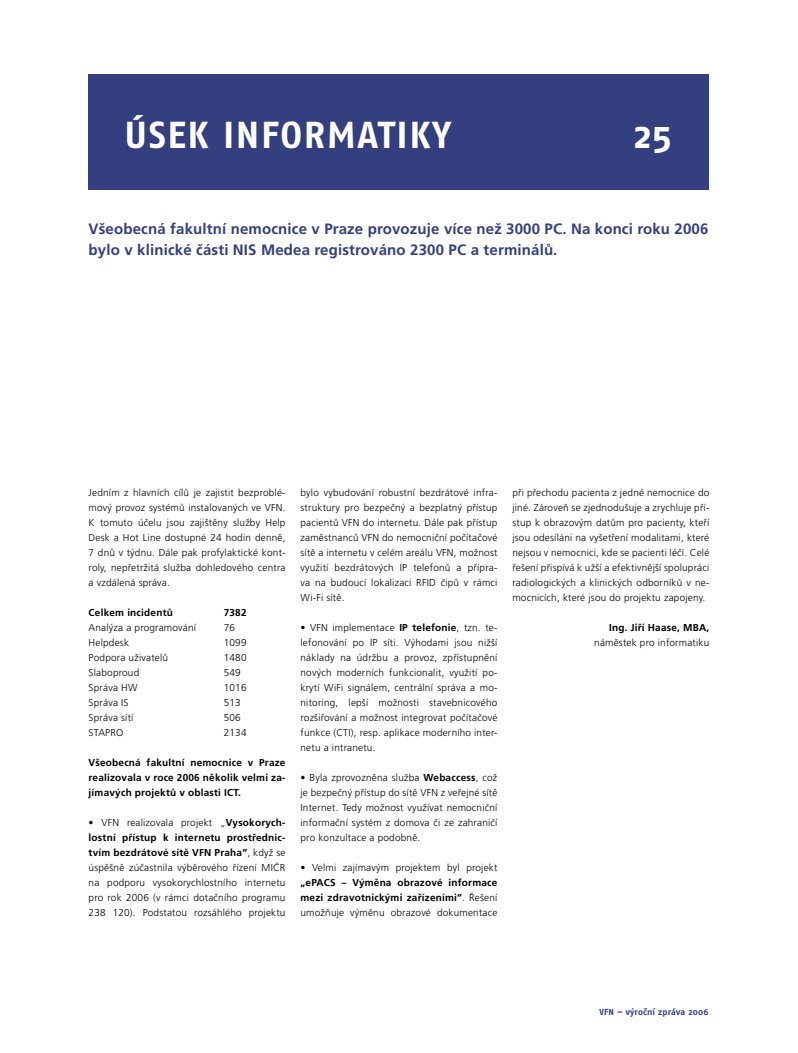
<style>
.page{position:relative;width:798px;height:1053px;background:#fff}
.page>*{position:absolute;margin:0;border:0;box-sizing:border-box;transform-origin:0 0}
.t1{font:700 37.5px "Fago CS";letter-spacing:.04em;color:#fff}
.t2{font:700 15px/21.2px "Frutiger CE";letter-spacing:.01em;color:#333f7f}
.t3{font:300 10px/15px "Frutiger CE";letter-spacing:.02em;color:#000;text-align:justify}
.t4{font:700 10px/15px "Frutiger CE";letter-spacing:.02em;color:#000;text-align:justify}
.t5{font:700 8.75px "Fago CS";letter-spacing:.02em;color:#333f7f}
.s1{font-weight:700}
.s2{font-weight:300}
</style>
<div class="page">
<div style="left:89px;top:74px;width:620px;height:115px;background:#333f7f"></div>
<h1 class="t1" style="left:124px;top:121px;width:328px">ÚSEK INFORMATIKY</h1>
<h1 class="t1" style="left:633px;top:121px;width:40px">25</h1>
<h2 class="t2" style="left:89px;top:219px;width:621px">Všeobecná fakultní nemocnice v Praze provozuje více než 3000 PC. Na konci roku 2006 bylo v klinické části NIS Medea registrováno 2300 PC a terminálů.</h2>
<p class="t3" style="left:89px;top:485px;width:198px">Jedním z hlavních cílů je zajistit bezproblé&shy;mový provoz systémů instalovaných ve VFN.<br>K tomuto účelu jsou zajištěny služby Help Desk a Hot Line dostupné 24 hodin denně, 7 dnů v týdnu. Dále pak profylaktické kont&shy;roly, nepřetržitá služba dohledového centra a vzdálená správa.</p>
<p class="t4" style="left:89px;top:605px;width:86px">Celkem incidentů</p>
<p class="t4" style="left:224px;top:605px;width:24px">7382</p>
<p class="t3" style="left:89px;top:620px;width:109px">Analýza a programování</p>
<p class="t3" style="left:224px;top:620px;width:13px">76</p>
<p class="t3" style="left:89px;top:635px;width:42px">Helpdesk</p>
<p class="t3" style="left:224px;top:635px;width:24px">1099</p>
<p class="t3" style="left:89px;top:650px;width:81px">Podpora uživatelů</p>
<p class="t3" style="left:224px;top:650px;width:24px">1480</p>
<p class="t3" style="left:89px;top:665px;width:52px">Slaboproud</p>
<p class="t3" style="left:224px;top:665px;width:19px">549</p>
<p class="t3" style="left:89px;top:680px;width:50px">Správa HW</p>
<p class="t3" style="left:224px;top:680px;width:24px">1016</p>
<p class="t3" style="left:89px;top:695px;width:41px">Správa IS</p>
<p class="t3" style="left:224px;top:695px;width:19px">513</p>
<p class="t3" style="left:89px;top:710px;width:46px">Správa sítí</p>
<p class="t3" style="left:224px;top:710px;width:19px">506</p>
<p class="t3" style="left:89px;top:725px;width:36px">STAPRO</p>
<p class="t3" style="left:224px;top:725px;width:24px">2134</p>
<p class="t4" style="left:89px;top:755px;width:198px">Všeobecná fakultní nemocnice v Praze realizovala v roce 2006 několik velmi za&shy;jímavých projektů v oblasti ICT.</p>
<p class="t3" style="left:89px;top:815px;width:198px">• VFN realizovala projekt „<span class="s1">Vysokorych&shy;lostní přístup k internetu prostřednic&shy;tvím bezdrátové sítě VFN Praha“</span>, když se úspěšně zúčastnila výběrového řízení MIČR na podporu vysokorychlostního internetu pro rok 2006 (v rámci dotačního programu 238 120). Podstatou rozsáhlého projektu</p>
<p class="t3" style="left:300px;top:485px;width:198px">bylo vybudování robustní bezdrátové infra&shy;struktury pro bezpečný a bezplatný přístup pacientů VFN do internetu. Dále pak přístup zaměstnanců VFN do nemocniční počítačové sítě a internetu v celém areálu VFN, možnost využití bezdrátových IP telefonů a přípra&shy;va na budoucí lokalizaci RFID čipů v rámci Wi-Fi sítě.</p>
<p class="t3" style="left:300px;top:620px;width:198px">• VFN implementace <span class="s1">IP telefonie</span>, tzn. te&shy;lefonování po IP síti. Výhodami jsou nižší náklady na údržbu a provoz, zpřístupnění nových moderních funkcionalit, využití po&shy;krytí WiFi signálem, centrální správa a mo&shy;nitoring, lepší možnosti stavebnicového rozšiřování a možnost integrovat počítačové funkce (CTI), resp. aplikace moderního inter&shy;netu a intranetu.</p>
<p class="t3" style="left:300px;top:770px;width:198px">• Byla zprovozněna služba <span class="s1">Webaccess</span>, což je bezpečný přístup do sítě VFN z veřejné sítě Internet. Tedy možnost využívat nemocniční informační systém z domova či ze zahraničí pro konzultace a podobně.</p>
<p class="t3" style="left:300px;top:860px;width:198px">• Velmi zajímavým projektem byl projekt</p>
<p class="t4" style="left:300px;top:875px;width:198px">„ePACS – Výměna obrazové informace mezi zdravotnickými zařízeními“<span class="s2">. Řešení umožňuje výměnu obrazové dokumentace</span></p>
<p class="t3" style="left:512px;top:485px;width:198px">při přechodu pacienta z jedné nemocnice do jiné. Zároveň se zjednodušuje a zrychluje pří&shy;stup k obrazovým datům pro pacienty, kteří jsou odesíláni na vyšetření modalitami, které nejsou v nemocnici, kde se pacienti léčí. Celé řešení přispívá k užší a efektivnější spolupráci radiologických a klinických odborníků v ne&shy;mocnicích, které jsou do projektu zapojeny.</p>
<p class="t4" style="left:609px;top:620px;width:102px">Ing. Jiří Haase, MBA,</p>
<p class="t3" style="left:594px;top:635px;width:116px">náměstek pro informatiku</p>
<p class="t5" style="left:599px;top:1008px;width:110px">VFN – výroční zpráva 2006</p>
</div>
